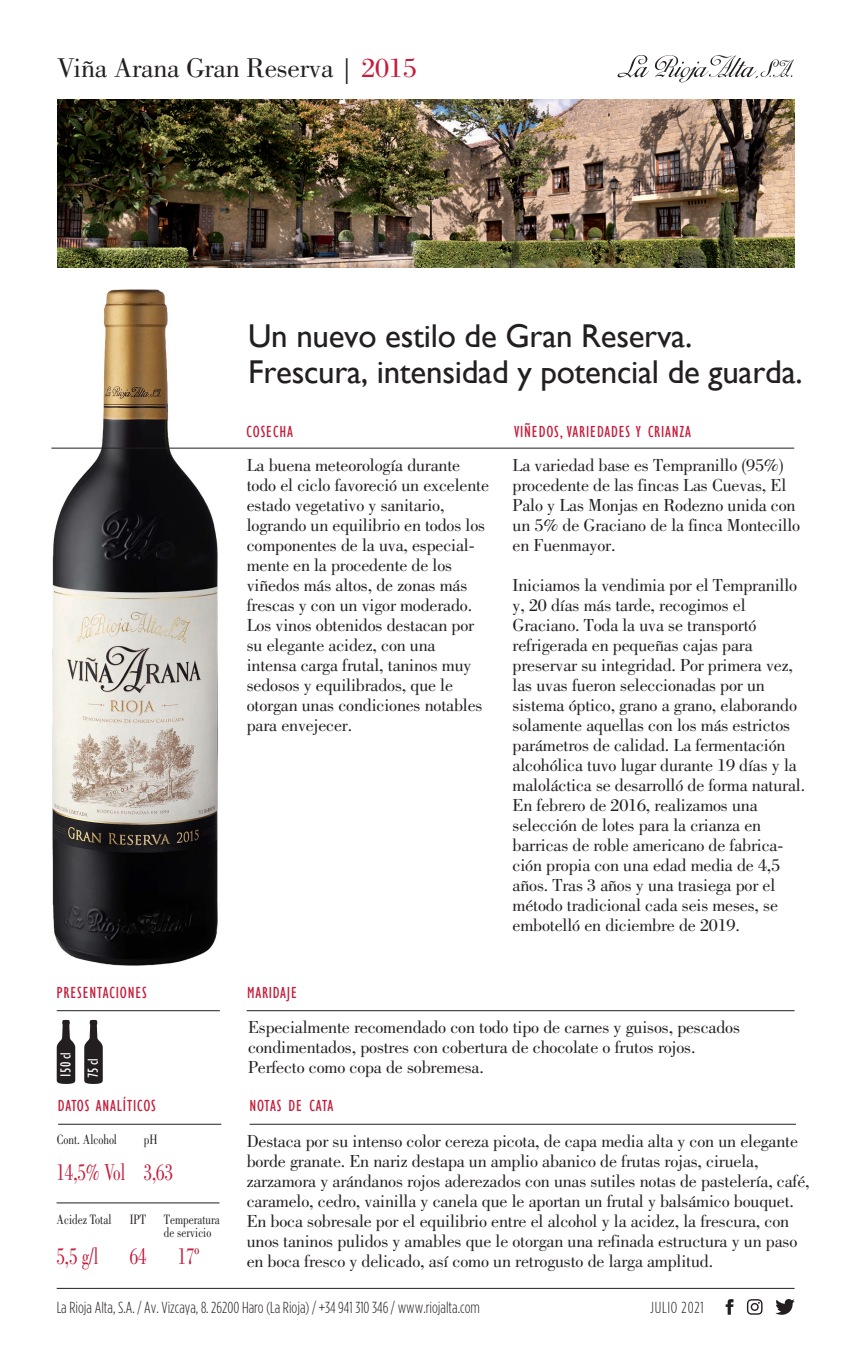
<style>
.page{position:relative;width:851px;height:1361px;background:#fff}
.page>*{position:absolute;margin:0;border:0;box-sizing:border-box;transform-origin:0 0}
.t1{font:33px/36px "Gill Sans";letter-spacing:-.01em;color:#231f20}
.t2{font:28px "Bodoni";letter-spacing:-.01em;color:#231f20}
.t3{font:24px "Bodoni";color:#c41e3c;scale:.7 1}
.t4{font:18px/20px "Bodoni";letter-spacing:-.01em;color:#231f20}
.t5{font:condensed 16.4px "Gill Sans";letter-spacing:.05em;color:#c41e3c}
.t6{font:300 16px "Gotham Condensed";color:#231f20}
.t7{font:300 16px "Gotham Condensed";letter-spacing:.05em;color:#231f20}
.t8{font:condensed 14.8px/27.4px "Gill Sans";color:#fff}
.t9{font:14px/13.4px "Bodoni";color:#231f20;scale:.8 1}
.s1{font-style:inherit}
.s2{color:#c41e3c}
</style>
<div class="page">
<img style="left:51px;top:289px;width:195px;height:677px">
<hr style="left:51px;top:448px;width:743px;height:1px;background:#231f20">
<hr style="left:57px;top:1288px;width:737px;height:1px;background:#231f20">
<hr style="left:246px;top:1010px;width:548px;height:1px;background:#231f20">
<hr style="left:249px;top:1124px;width:546px;height:1px;background:#231f20">
<hr style="left:57px;top:1010px;width:163px;height:1px;background:#231f20">
<hr style="left:58px;top:1124px;width:163px;height:1px;background:#231f20">
<hr style="left:57px;top:1202px;width:162px;height:1px;background:#231f20">
<img style="left:58px;top:100px;width:736px;height:168px">
<svg style="left:617px;top:55px;width:176px;height:27px"></svg>
<svg style="left:57px;top:1020px;width:18px;height:64px"></svg>
<svg style="left:84px;top:1020px;width:19px;height:64px"></svg>
<svg style="left:725px;top:1299px;width:8px;height:15px"></svg>
<svg style="left:746px;top:1299px;width:16px;height:15px"></svg>
<svg style="left:775px;top:1299px;width:19px;height:16px"></svg>
<h2 class="t2" style="left:57px;top:52px;width:361px">Viña Arana Gran Reserva <span class="s1">|</span> <span class="s2">2015</span></h2>
<h1 class="t1" style="left:248px;top:318px;width:556px">Un nuevo estilo de Gran Reserva.<br>Frescura, intensidad y potencial de guarda.</h1>
<p class="t5" style="left:246px;top:422px;width:48px">COSECHA</p>
<p class="t5" style="left:514px;top:422px;width:178px">VIÑEDOS, VARIEDADES Y CRIANZA</p>
<p class="t4" style="left:247px;top:455px;width:244px">La buena meteorología durante todo el ciclo favoreció un excelente estado vegetativo y sanitario, logrando un equilibrio en todos los componentes de la uva, especial&shy;mente en la procedente de los viñedos más altos, de zonas más frescas y con un vigor moderado.<br>Los vinos obtenidos destacan por su elegante acidez, con una intensa carga frutal, taninos muy sedosos y equilibrados, que le otorgan unas condiciones notables para envejecer.</p>
<p class="t4" style="left:512px;top:455px;width:289px">La variedad base es Tempranillo (95%) procedente de las fincas Las Cuevas, El Palo y Las Monjas en Rodezno unida con un 5% de Graciano de la finca Montecillo en Fuenmayor.</p>
<p class="t4" style="left:512px;top:575px;width:294px">Iniciamos la vendimia por el Tempranillo y, 20 días más tarde, recogimos el Graciano. Toda la uva se transportó refrigerada en pequeñas cajas para preservar su integridad. Por primera vez, las uvas fueron seleccionadas por un sistema óptico, grano a grano, elaborando solamente aquellas con los más estrictos parámetros de calidad. La fermentación alcohólica tuvo lugar durante 19 días y la maloláctica se desarrolló de forma natural.<br>En febrero de 2016, realizamos una selección de lotes para la crianza en barricas de roble americano de fabrica&shy;ción propia con una edad media de 4,5 años. Tras 3 años y una trasiega por el método tradicional cada seis meses, se embotelló en diciembre de 2019.</p>
<p class="t5" style="left:56px;top:983px;width:92px">PRESENTACIONES</p>
<p class="t5" style="left:247px;top:983px;width:52px">MARIDAJE</p>
<p class="t8" style="left:52px;top:1078px;width:27px;rotate:-90deg">150 cl<br>75 cl</p>
<p class="t5" style="left:58px;top:1096px;width:99px">DATOS ANALÍTICOS</p>
<p class="t9" style="left:57px;top:1133px;width:77px">Cont. Alcohol</p>
<p class="t9" style="left:144px;top:1133px;width:19px">pH</p>
<h3 class="t3" style="left:57px;top:1159px;width:168px">14,5% Vol 3,63</h3>
<p class="t9" style="left:57px;top:1212px;width:70px">Acidez Total</p>
<p class="t9" style="left:130px;top:1212px;width:22px">IPT</p>
<h3 class="t3" style="left:57px;top:1243px;width:62px">5,5 g/l</h3>
<h3 class="t3" style="left:130px;top:1243px;width:26px">64</h3>
<p class="t9" style="left:164px;top:1212px;width:71px">Temperatura de servicio</p>
<h3 class="t3" style="left:178px;top:1243px;width:32px">17º</h3>
<p class="t4" style="left:248px;top:1017px;width:493px">Especialmente recomendado con todo tipo de carnes y guisos, pescados condimentados, postres con cobertura de chocolate o frutos rojos.<br>Perfecto como copa de sobremesa.</p>
<p class="t5" style="left:249px;top:1096px;width:85px">NOTAS DE CATA</p>
<p class="t4" style="left:247px;top:1131px;width:564px">Destaca por su intenso color cereza picota, de capa media alta y con un elegante borde granate. En nariz destapa un amplio abanico de frutas rojas, ciruela, zarzamora y arándanos rojos aderezados con unas sutiles notas de pastelería, café, caramelo, cedro, vainilla y canela que le aportan un frutal y balsámico bouquet.<br>En boca sobresale por el equilibrio entre el alcohol y la acidez, la frescura, con unos taninos pulidos y amables que le otorgan una refinada estructura y un paso en boca fresco y delicado, así como un retrogusto de larga amplitud.</p>
<p class="t6" style="left:57px;top:1298px;width:424px">La Rioja Alta, S.A. / Av. Vizcaya, 8. 26200 Haro (La Rioja) / +34 941 310 346 / www.riojalta.com</p>
<p class="t7" style="left:650px;top:1298px;width:55px">JULIO 2021</p>
</div>
